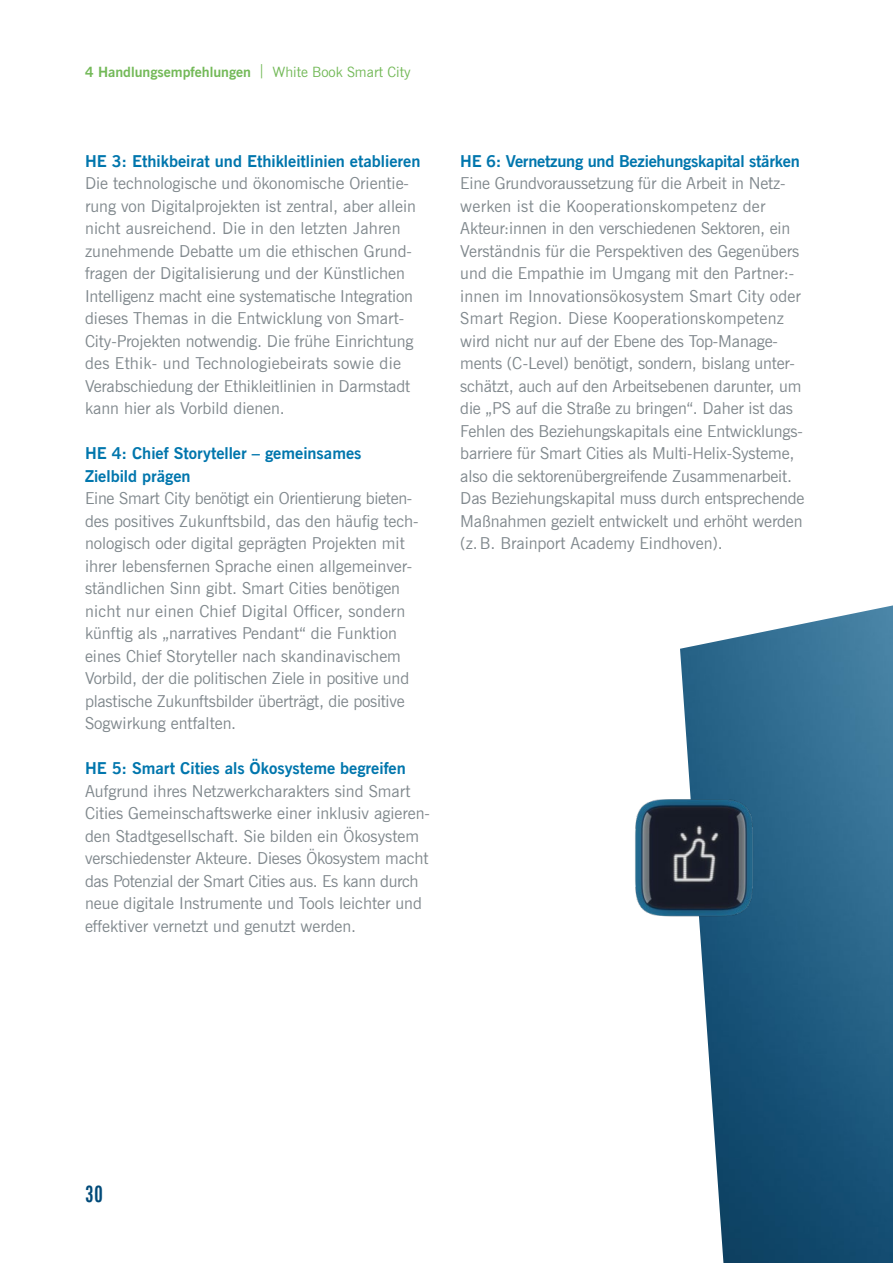
<style>
.page{position:relative;width:893px;height:1263px;background:#fff}
.page>*{position:absolute;margin:0;border:0;box-sizing:border-box;transform-origin:0 0}
.t1{font:700 extra-condensed 22.5px "News Gothic BT";color:#004a79}
.t2{font:16.5px/22.5px "News Gothic BT";color:#80888d}
.t3{font:700 16.5px/22.5px "News Gothic BT";color:#0076ad}
.t4{font:700 14.25px "News Gothic BT";color:#73b958}
.s1{font-weight:400}
</style>
<div class="page">
<img style="left:680px;top:605px;width:213px;height:658px">
<img style="left:635px;top:776px;width:139px;height:162px">
<p class="t4" style="left:85px;top:63px;width:327px">4 Handlungsempfehlungen <span class="s1">| White Book Smart City</span></p>
<p class="t3" style="left:85px;top:149px;width:337px">HE 3: Ethikbeirat und Ethikleitlinien etablieren</p>
<p class="t2" style="left:85px;top:172px;width:332px">Die technologische und ökonomische Orientie&shy;rung von Digitalprojekten ist zentral, aber allein nicht ausreichend. Die in den letzten Jahren zunehmende Debatte um die ethischen Grund&shy;fragen der Digitalisierung und der Künstlichen Intelligenz macht eine systematische Integration dieses Themas in die Entwicklung von Smart-City-Projekten notwendig. Die frühe Einrichtung des Ethik- und Technologiebeirats sowie die Verabschiedung der Ethikleitlinien in Darmstadt kann hier als Vorbild dienen.</p>
<p class="t3" style="left:85px;top:442px;width:278px">HE 4: Chief Storyteller – gemeinsames<br>Zielbild prägen</p>
<p class="t2" style="left:85px;top:487px;width:335px">Eine Smart City benötigt ein Orientierung bieten&shy;des positives Zukunftsbild, das den häufig tech&shy;nologisch oder digital geprägten Projekten mit ihrer lebensfernen Sprache einen allgemeinver&shy;ständlichen Sinn gibt. Smart Cities benötigen nicht nur einen Chief Digital Officer, sondern künftig als „narratives Pendant“ die Funktion eines Chief Storyteller nach skandinavischem Vorbild, der die politischen Ziele in positive und plastische Zukunftsbilder überträgt, die positive Sogwirkung entfalten.</p>
<p class="t3" style="left:85px;top:757px;width:322px">HE 5: Smart Cities als Ökosysteme begreifen</p>
<p class="t2" style="left:85px;top:779px;width:346px">Aufgrund ihres Netzwerkcharakters sind Smart Cities Gemeinschaftswerke einer inklusiv agieren&shy;den Stadtgesellschaft. Sie bilden ein Ökosystem verschiedenster Akteure. Dieses Ökosystem macht das Potenzial der Smart Cities aus. Es kann durch neue digitale Instrumente und Tools leichter und effektiver vernetzt und genutzt werden.</p>
<p class="t3" style="left:460px;top:149px;width:341px">HE 6: Vernetzung und Beziehungskapital stärken</p>
<p class="t2" style="left:460px;top:172px;width:346px">Eine Grundvoraussetzung für die Arbeit in Netz&shy;werken ist die Kooperationskompetenz der Akteur:innen in den verschiedenen Sektoren, ein Verständnis für die Perspektiven des Gegenübers und die Empathie im Umgang mit den Partner:- innen im Innovationsökosystem Smart City oder Smart Region. Diese Kooperationskompetenz wird nicht nur auf der Ebene des Top-Manage&shy;ments (C-Level) benötigt, sondern, bislang unter&shy;schätzt, auch auf den Arbeitsebenen darunter, um die „PS auf die Straße zu bringen“. Daher ist das Fehlen des Beziehungskapitals eine Entwicklungs&shy;barriere für Smart Cities als Multi-Helix-Systeme, also die sektorenübergreifende Zusammenarbeit.<br>Das Beziehungskapital muss durch entsprechende Maßnahmen gezielt entwickelt und erhöht werden (z.B. Brainport Academy Eindhoven).</p>
<h1 class="t1" style="left:85px;top:1180px;width:19px">30</h1>
</div>
